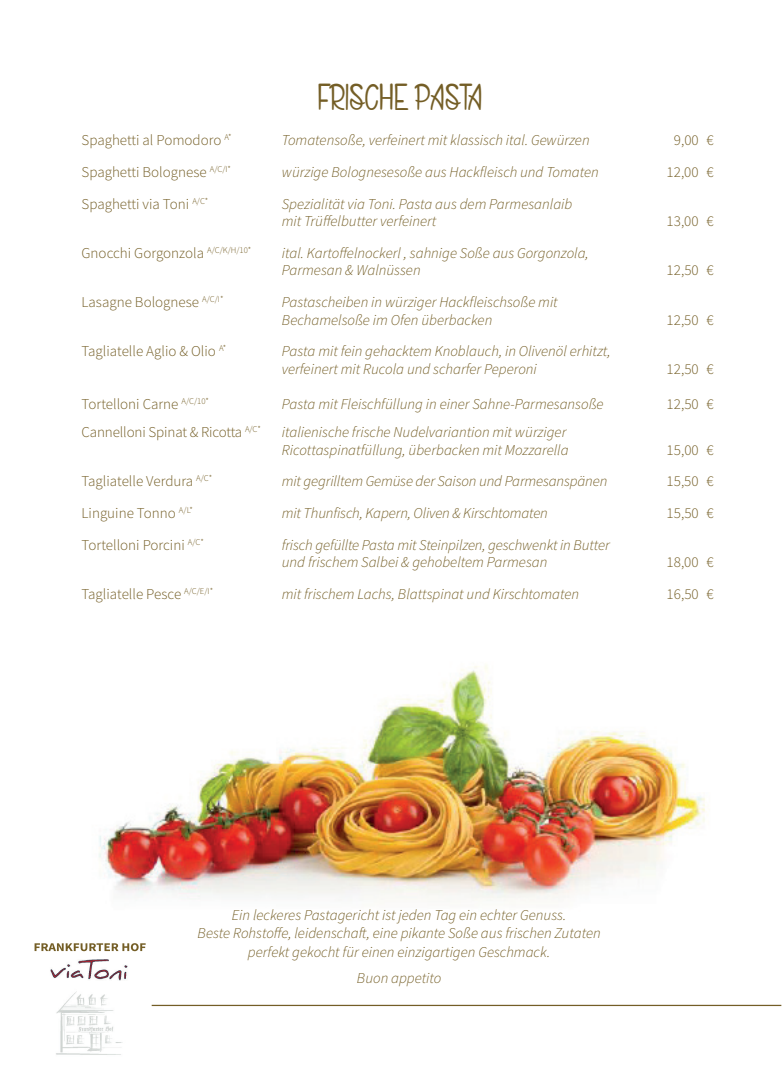
<style>
.page{position:relative;width:784px;height:1085px;background:#fff}
.page>*{position:absolute;margin:0;border:0;box-sizing:border-box;transform-origin:0 0}
.t1{font:37.5px "Saint Andrewdes Kiwis";letter-spacing:.015em;color:#745e26}
.t2{font:italic 300 15px/17.5px "Source Sans Pro";color:#745e26}
.t3{font:300 15px "Source Sans Pro";color:#745e26}
</style>
<div class="page">
<img style="left:90px;top:665px;width:615px;height:287px">
<svg style="left:35px;top:943px;width:110px;height:8px"></svg>
<img style="left:50px;top:959px;width:110px;height:96px">
<hr style="left:152px;top:1004px;width:628px;height:1px;background:#745e26">
<h1 class="t1" style="left:318px;top:80px;width:165px">FRISCHE PASTA</h1>
<p class="t3" style="left:81px;top:131px;width:151px">Spaghetti al Pomodoro <sup>A*</sup></p>
<p class="t2" style="left:281px;top:131px;width:309px">Tomatensoße, verfeinert mit klassisch ital. Gewürzen</p>
<p class="t3" style="left:673px;top:131px;width:41px">9,00 €</p>
<p class="t3" style="left:81px;top:163px;width:151px">Spaghetti Bolognese <sup>A/C/I*</sup></p>
<p class="t2" style="left:281px;top:163px;width:318px">würzige Bolognesesoße aus Hackfleisch und Tomaten</p>
<p class="t3" style="left:666px;top:163px;width:48px">12,00 €</p>
<p class="t3" style="left:81px;top:194px;width:128px">Spaghetti via Toni <sup>A/C*</sup></p>
<p class="t2" style="left:281px;top:195px;width:292px">Spezialität via Toni. Pasta aus dem Parmesanlaib mit Trüffelbutter verfeinert</p>
<p class="t3" style="left:666px;top:212px;width:48px">13,00 €</p>
<p class="t3" style="left:81px;top:244px;width:171px">Gnocchi Gorgonzola <sup>A/C/K/H/10*</sup></p>
<p class="t2" style="left:282px;top:244px;width:308px">ital. Kartoffelnockerl , sahnige Soße aus Gorgonzola,<br>Parmesan &amp; Walnüssen</p>
<p class="t3" style="left:81px;top:293px;width:143px">Lasagne Bolognese <sup>A/C/I*</sup></p>
<p class="t2" style="left:281px;top:293px;width:277px">Pastascheiben in würziger Hackfleischsoße mit<br>Bechamelsoße im Ofen überbacken</p>
<p class="t3" style="left:81px;top:342px;width:146px">Tagliatelle Aglio &amp; Olio <sup>A*</sup></p>
<p class="t2" style="left:281px;top:342px;width:330px">Pasta mit fein gehacktem Knoblauch, in Olivenöl erhitzt, verfeinert mit Rucola und scharfer Peperoni</p>
<p class="t3" style="left:666px;top:261px;width:48px">12,50 €</p>
<p class="t3" style="left:666px;top:310px;width:48px">12,50 €</p>
<p class="t3" style="left:666px;top:359px;width:48px">12,50 €</p>
<p class="t3" style="left:81px;top:395px;width:129px">Tortelloni Carne <sup>A/C/10*</sup></p>
<p class="t2" style="left:281px;top:395px;width:323px">Pasta mit Fleischfüllung in einer Sahne-Parmesansoße</p>
<p class="t3" style="left:666px;top:395px;width:48px">12,50 €</p>
<p class="t3" style="left:81px;top:423px;width:181px">Cannelloni Spinat &amp; Ricotta <sup>A/C*</sup></p>
<p class="t2" style="left:281px;top:423px;width:288px">italienische frische Nudelvariantion mit würziger<br>Ricottaspinatfüllung, überbacken mit Mozzarella</p>
<p class="t3" style="left:666px;top:440px;width:48px">15,00 €</p>
<p class="t3" style="left:81px;top:472px;width:132px">Tagliatelle Verdura <sup>A/C*</sup></p>
<p class="t2" style="left:281px;top:472px;width:327px">mit gegrilltem Gemüse der Saison und Parmesanspänen</p>
<p class="t3" style="left:666px;top:472px;width:48px">15,50 €</p>
<p class="t3" style="left:81px;top:504px;width:113px">Linguine Tonno <sup>A/L*</sup></p>
<p class="t2" style="left:281px;top:504px;width:267px">mit Thunfisch, Kapern, Oliven &amp; Kirschtomaten</p>
<p class="t3" style="left:666px;top:504px;width:48px">15,50 €</p>
<p class="t3" style="left:81px;top:535px;width:124px">Tortelloni Porcini <sup>A/C*</sup></p>
<p class="t2" style="left:281px;top:536px;width:329px">frisch gefüllte Pasta mit Steinpilzen, geschwenkt in Butter und frischem Salbei &amp; gehobeltem Parmesan</p>
<p class="t3" style="left:666px;top:553px;width:48px">18,00 €</p>
<p class="t3" style="left:81px;top:584px;width:133px">Tagliatelle Pesce <sup>A/C/E/I*</sup></p>
<p class="t2" style="left:281px;top:585px;width:299px">mit frischem Lachs, Blattspinat und Kirschtomaten</p>
<p class="t3" style="left:666px;top:584px;width:48px">16,50 €</p>
<p class="t2" style="left:197px;top:905px;width:404px;line-height:18.8px;text-align:center">Ein leckeres Pastagericht ist jeden Tag ein echter Genuss.<br>Beste Rohstoffe, leidenschaft, eine pikante Soße aus frischen Zutaten perfekt gekocht für einen einzigartigen Geschmack.</p>
<p class="t2" style="left:356px;top:969px;width:86px">Buon appetito</p>
</div>
